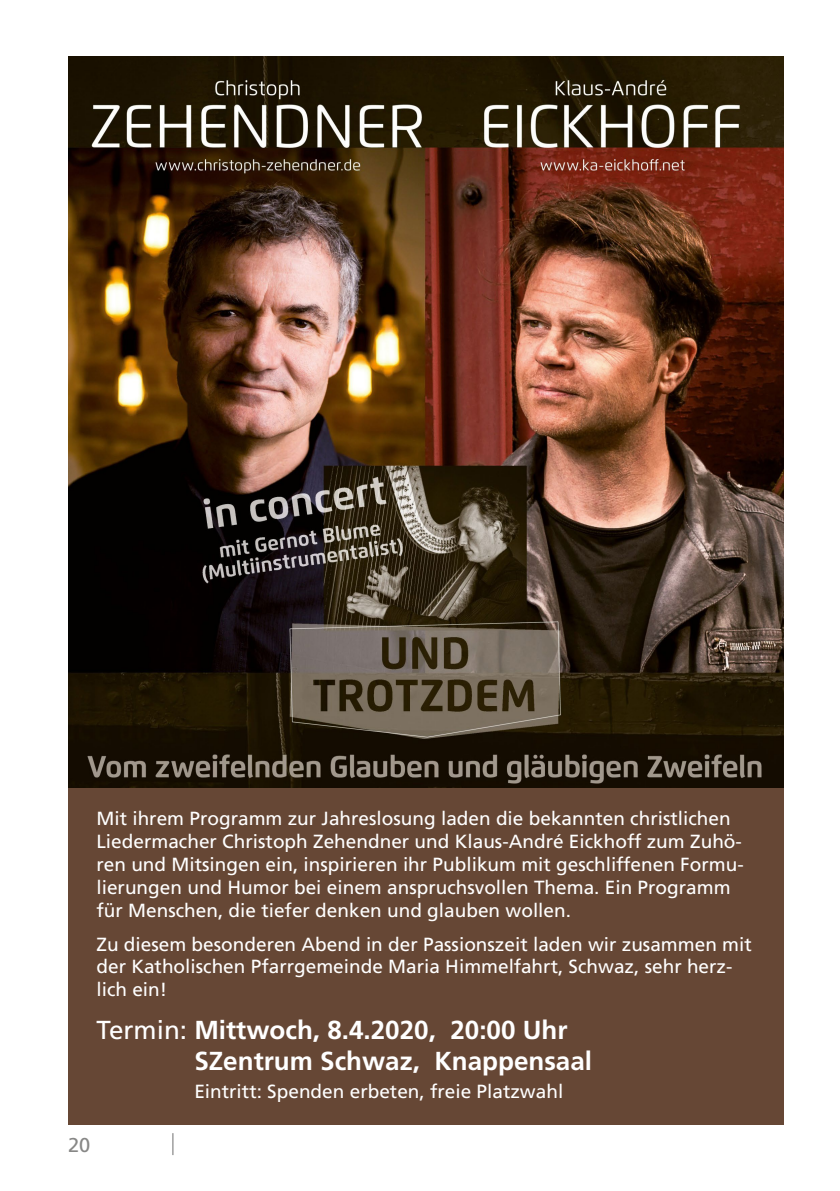
<style>
.page{position:relative;width:840px;height:1191px;background:#fff}
.page>*{position:absolute;margin:0;border:0;box-sizing:border-box;transform-origin:0 0}
.t1{font:700 26px/31.2px "Frutiger LT Com";color:#fff}
.t2{font:20px "Frutiger LT Com";color:#878786}
.t3{font:19px/22.8px "Frutiger LT Com";color:#fff}
.s1{font-weight:400}
</style>
<div class="page">
<svg style="left:172px;top:1133px;width:1px;height:22px"></svg>
<img style="left:68px;top:57px;width:714px;height:731px">
<div style="left:68px;top:788px;width:714px;height:336px;background:#664735"></div>
<p class="t3" style="left:96px;top:807px;width:648px">Mit ihrem Programm zur Jahreslosung laden die bekannten christlichen Liedermacher Christoph Zehendner und Klaus-André Eickhoff zum Zuhö&shy;ren und Mitsingen ein, inspirieren ihr Publikum mit geschliffenen Formu&shy;lierungen und Humor bei einem anspruchsvollen Thema. Ein Programm für Menschen, die tiefer denken und glauben wollen.</p>
<p class="t3" style="left:96px;top:932px;width:656px">Zu diesem besonderen Abend in der Passionszeit laden wir zusammen mit der Katholischen Pfarrgemeinde Maria Himmelfahrt, Schwaz, sehr herz&shy;lich ein!</p>
<p class="t1" style="left:194px;top:1014px;width:399px;text-indent:-98px"><span class="s1">Termin:</span> Mittwoch, 8.4.2020, 20:00 Uhr<br>SZentrum Schwaz, Knappensaal</p>
<p class="t3" style="left:194px;top:1079px;width:370px">Eintritt: Spenden erbeten, freie Platzwahl</p>
<p class="t2" style="left:68px;top:1132px;width:24px">20</p>
</div>
